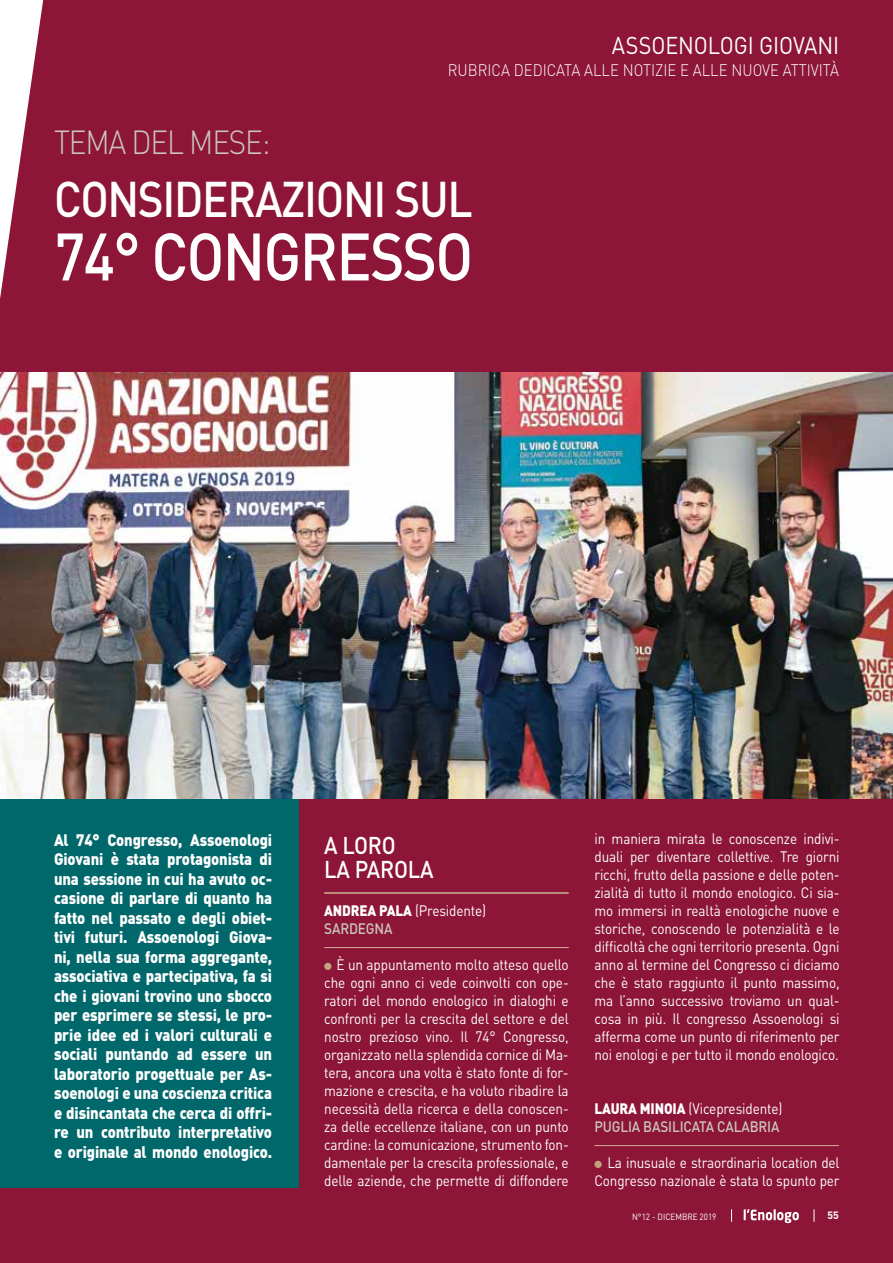
<style>
.page{position:relative;width:893px;height:1263px;background:#8c1538}
.page>*{position:absolute;margin:0;border:0;box-sizing:border-box;transform-origin:0 0}
.t1{font:500 66px "DIN";letter-spacing:-.03em;color:#fff;scale:.89 1}
.t2{font:500 49.5px "DIN";letter-spacing:-.03em;color:#fff;scale:.89 1}
.t3{font:300 33px "DIN";letter-spacing:-.04em;color:#cac6ba;scale:.9 1}
.t4{font:24px "DIN";letter-spacing:-.01em;color:#fff;scale:.9 1}
.t5{font:500 24px/24px "DIN";letter-spacing:-.01em;color:#fff;scale:.9 1}
.t6{font:900 16.5px/19.5px "DIN";letter-spacing:-.01em;color:#fff;text-align:justify;scale:.9 1}
.t7{font:300 16.5px "DIN";color:#fff;scale:.9 1}
.t8{font:15px/18px "DIN";letter-spacing:-.01em;color:#fff;text-align:justify;scale:.9 1}
.t9{font:500 15px/18px "DIN";letter-spacing:-.01em;color:#cac6ba;scale:.9 1}
.t10{font:700 10.5px "DIN";color:#fff}
.t11{font:9px "DIN";color:#fff;scale:.9 1}
.s1{font-weight:900}
.s2{font-weight:500;color:#cac6ba}
.s3{font-weight:900;color:#fff}
.s4{font-weight:400;color:#fff}
</style>
<div class="page">
<svg style="left:0;top:0;width:44px;height:299px"></svg>
<svg style="left:744px;top:1209px;width:55px;height:14px"></svg>
<svg style="left:814px;top:1209px;width:1px;height:13px"></svg>
<svg style="left:731px;top:1209px;width:1px;height:13px"></svg>
<div style="left:0;top:799px;width:298px;height:389px;background:#00676a"></div>
<hr style="left:324px;top:892px;width:245px;height:2px;background:#cdb191">
<hr style="left:324px;top:947px;width:245px;height:1px;background:#cdb191">
<div style="left:324px;top:963px;width:7px;height:7px;background:#c2a17e;border-radius:50%"></div>
<hr style="left:594px;top:1145px;width:245px;height:1px;background:#cdb191">
<div style="left:594px;top:1161px;width:8px;height:7px;background:#c2a17e;border-radius:50%"></div>
<img style="left:0;top:372px;width:893px;height:426px">
<h3 class="t4" style="left:612px;top:30px;width:254px">ASSOENOLOGI GIOVANI</h3>
<p class="t7" style="left:448px;top:60px;width:436px">RUBRICA DEDICATA ALLE NOTIZIE E ALLE NUOVE ATTIVITÀ</p>
<h3 class="t3" style="left:54px;top:122px;width:242px">TEMA DEL MESE:</h3>
<h2 class="t2" style="left:54px;top:168px;width:472px">CONSIDERAZIONI SUL</h2>
<h1 class="t1" style="left:54px;top:214px;width:472px">74° CONGRESSO</h1>
<p class="t6" style="left:54px;top:829px;width:244px">Al 74° Congresso, Assoenologi Giovani è stata protagonista di una sessione in cui ha avuto oc&shy;casione di parlare di quanto ha fatto nel passato e degli obiet&shy;tivi futuri. Assoenologi Giova&shy;ni, nella sua forma aggregante, associativa e partecipativa, fa sì che i giovani trovino uno sbocco per esprimere se stessi, le pro&shy;prie idee ed i valori culturali e sociali puntando ad essere un laboratorio progettuale per As&shy;soenologi e una coscienza critica e disincantata che cerca di offri&shy;re un contributo interpretativo e originale al mondo enologico.</p>
<p class="t8" style="left:594px;top:829px;width:274px">in maniera mirata le conoscenze indivi&shy;duali per diventare collettive. Tre giorni ricchi, frutto della passione e delle poten&shy;zialità di tutto il mondo enologico. Ci sia&shy;mo immersi in realtà enologiche nuove e storiche, conoscendo le potenzialità e le difficoltà che ogni territorio presenta. Ogni anno al termine del Congresso ci diciamo che è stato raggiunto il punto massimo, ma l’anno successivo troviamo un qual&shy;cosa in più. Il congresso Assoenologi si afferma come un punto di riferimento per noi enologi e per tutto il mondo enologico.</p>
<h3 class="t5" style="left:324px;top:833px;width:123px">A LORO<br>LA PAROLA</h3>
<p class="t8" style="left:324px;top:901px;width:181px"><span class="s1">ANDREA PALA</span> (Presidente)<br><span class="s2">SARDEGNA</span></p>
<p class="t8" style="left:324px;top:955px;width:273px;text-indent:12px">È un appuntamento molto atteso quello che ogni anno ci vede coinvolti con ope&shy;ratori del mondo enologico in dialoghi e confronti per la crescita del settore e del nostro prezioso vino. Il 74° Congresso, organizzato nella splendida cornice di Ma&shy;tera, ancora una volta è stato fonte di for&shy;mazione e crescita, e ha voluto ribadire la necessità della ricerca e della conoscen&shy;za delle eccellenze italiane, con un punto cardine: la comunicazione, strumento fon&shy;damentale per la crescita professionale, e delle aziende, che permette di diffondere</p>
<p class="t9" style="left:594px;top:1099px;width:210px"><span class="s3">LAURA MINOIA</span> <span class="s4">(Vicepresidente)<br></span>PUGLIA BASILICATA CALABRIA</p>
<p class="t8" style="left:594px;top:1153px;width:274px;text-align:right">La inusuale e straordinaria location del<br>Congresso nazionale è stata lo spunto per</p>
<p class="t11" style="left:632px;top:1211px;width:95px">N°12 - DICEMBRE 2019</p>
<p class="t10" style="left:828px;top:1208px;width:13px">55</p>
</div>
